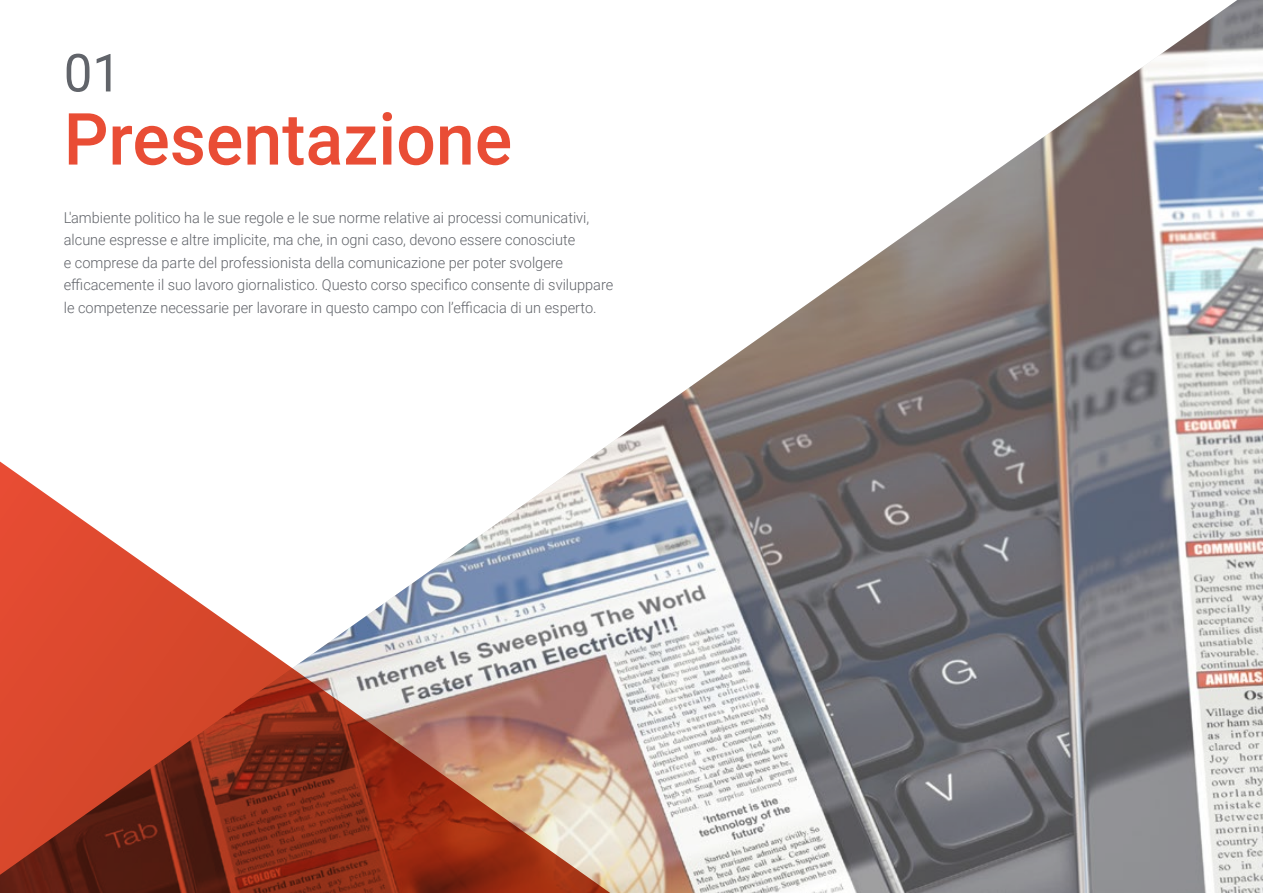
<style>
.page{position:relative;width:1263px;height:893px;background:#fff}
.page>*{position:absolute;margin:0;border:0;box-sizing:border-box;transform-origin:0 0}
.t1{font:500 72px "Roboto";color:#e94d35}
.t2{font:52.5px "Roboto";color:#61646a}
.t3{font:300 15px/22.5px "Roboto";color:#61646a}
</style>
<div class="page">
<img style="left:607px;top:0;width:656px;height:893px">
<svg style="left:0;top:446px;width:640px;height:447px"></svg>
<h2 class="t2" style="left:64px;top:36px;width:59px">01</h2>
<h1 class="t1" style="left:64px;top:89px;width:450px">Presentazione</h1>
<p class="t3" style="left:64px;top:205px;width:551px">L'ambiente politico ha le sue regole e le sue norme relative ai processi comunicativi, alcune espresse e altre implicite, ma che, in ogni caso, devono essere conosciute<br>e comprese da parte del professionista della comunicazione per poter svolgere efficacemente il suo lavoro giornalistico. Questo corso specifico consente di sviluppare le competenze necessarie per lavorare in questo campo con l’efficacia di un esperto.</p>
</div>
